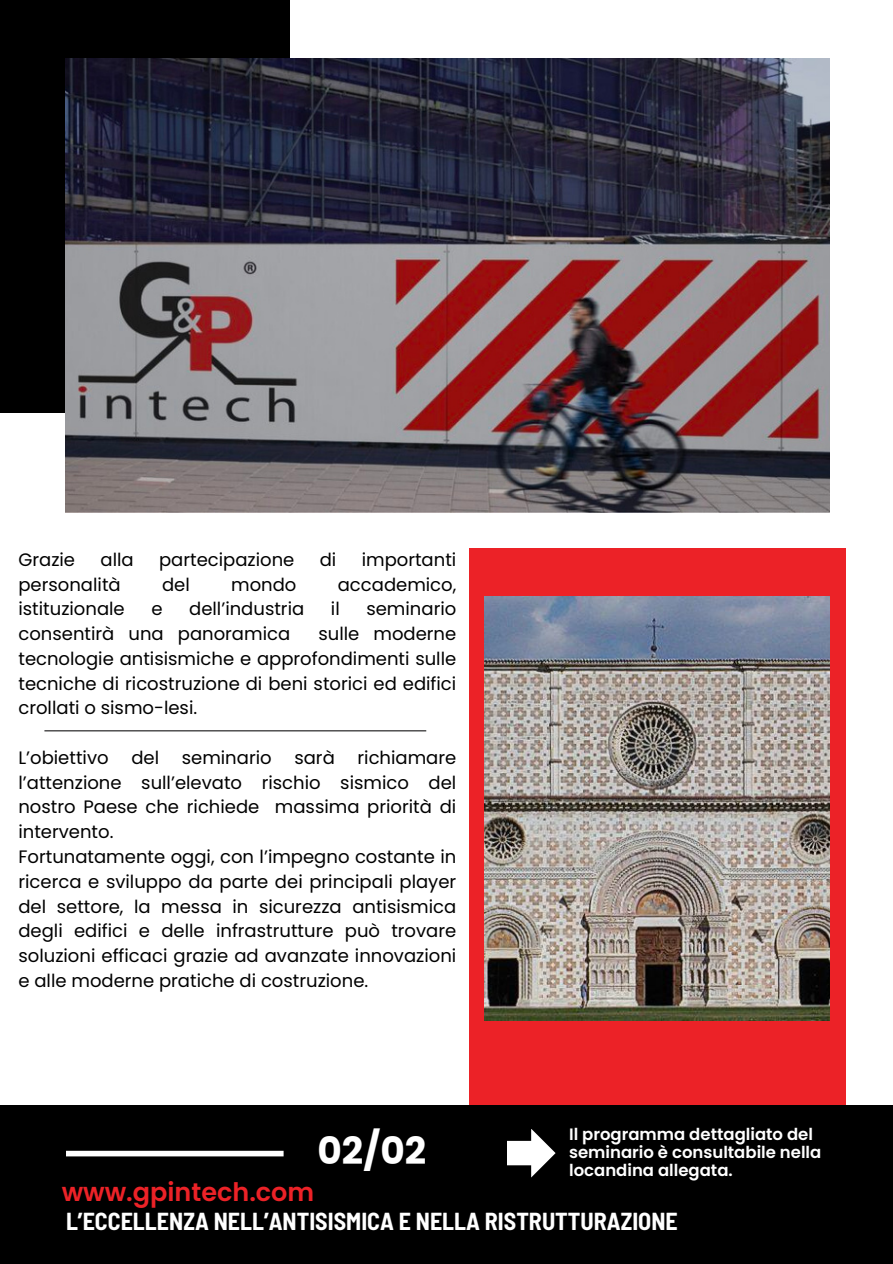
<style>
.page{position:relative;width:893px;height:1264px;background:#fff}
.page>*{position:absolute;margin:0;border:0;box-sizing:border-box;transform-origin:0 0}
.t1{font:700 37.5px "Poppins";color:#fff}
.t2{font:600 25.5px "Poppins";color:#ec2227}
.t3{font:700 semi-condensed 24px "Barlow";color:#fff}
.t4{font:18px/24.8px "Poppins";color:#000;text-align:justify}
.t5{font:600 16.5px/18px "Poppins";color:#fff}
</style>
<div class="page">
<div style="left:0;top:0;width:290px;height:413px;background:#000"></div>
<div style="left:0;top:1104px;width:892px;height:159px;background:#000"></div>
<div style="left:468px;top:548px;width:377px;height:556px;background:#ec2227"></div>
<img style="left:484px;top:596px;width:345px;height:424px">
<div style="left:66px;top:1150px;width:217px;height:6px;background:#fff"></div>
<img style="left:66px;top:58px;width:763px;height:455px">
<hr style="left:44px;top:730px;width:382px;height:1px;background:#181718">
<svg style="left:507px;top:1129px;width:48px;height:48px"></svg>
<p class="t4" style="left:18px;top:547px;width:58px">Grazie</p>
<p class="t4" style="left:100px;top:547px;width:35px">alla</p>
<p class="t4" style="left:159px;top:547px;width:137px">partecipazione</p>
<p class="t4" style="left:320px;top:547px;width:18px">di</p>
<p class="t4" style="left:361px;top:547px;width:96px">importanti</p>
<p class="t4" style="left:18px;top:572px;width:104px">personalità</p>
<p class="t4" style="left:162px;top:572px;width:29px">del</p>
<p class="t4" style="left:231px;top:572px;width:67px">mondo</p>
<p class="t4" style="left:338px;top:572px;width:120px">accademico,</p>
<p class="t4" style="left:18px;top:596px;width:108px">istituzionale</p>
<p class="t4" style="left:151px;top:596px;width:13px">e</p>
<p class="t4" style="left:189px;top:596px;width:117px">dell’industria</p>
<p class="t4" style="left:331px;top:596px;width:10px">il</p>
<p class="t4" style="left:366px;top:596px;width:91px">seminario</p>
<p class="t4" style="left:18px;top:621px;width:273px">consentirà una panoramica</p>
<p class="t4" style="left:18px;top:621px;width:439px;text-indent:300px">sulle moderne tecnologie antisismiche e approfondimenti sulle tecniche di ricostruzione di beni storici ed edifici crollati o sismo-lesi.</p>
<p class="t4" style="left:18px;top:745px;width:92px">L’obiettivo</p>
<p class="t4" style="left:131px;top:745px;width:29px">del</p>
<p class="t4" style="left:182px;top:745px;width:91px">seminario</p>
<p class="t4" style="left:294px;top:745px;width:42px">sarà</p>
<p class="t4" style="left:18px;top:745px;width:439px;text-indent:339px">richiamare l’attenzione sull’elevato rischio sismico del nostro Paese che richiede massima priorità di intervento.</p>
<p class="t4" style="left:18px;top:844px;width:439px">Fortunatamente oggi, con l’impegno costante in ricerca e sviluppo da parte dei principali player del settore, la messa in sicurezza antisismica degli edifici e delle infrastrutture può trovare soluzioni efficaci grazie ad avanzate innovazioni e alle moderne pratiche di costruzione.</p>
<h1 class="t1" style="left:317px;top:1124px;width:110px">02/02</h1>
<h4 class="t2" style="left:62px;top:1174px;width:254px">www.gpintech.com</h4>
<h2 class="t5" style="left:569px;top:1125px;width:254px">Il programma dettagliato del seminario è consultabile nella locandina allegata.</h2>
<h3 class="t3" style="left:66px;top:1206px;width:613px">L’ECCELLENZA NELL’ANTISISMICA E NELLA RISTRUTTURAZIONE</h3>
</div>
